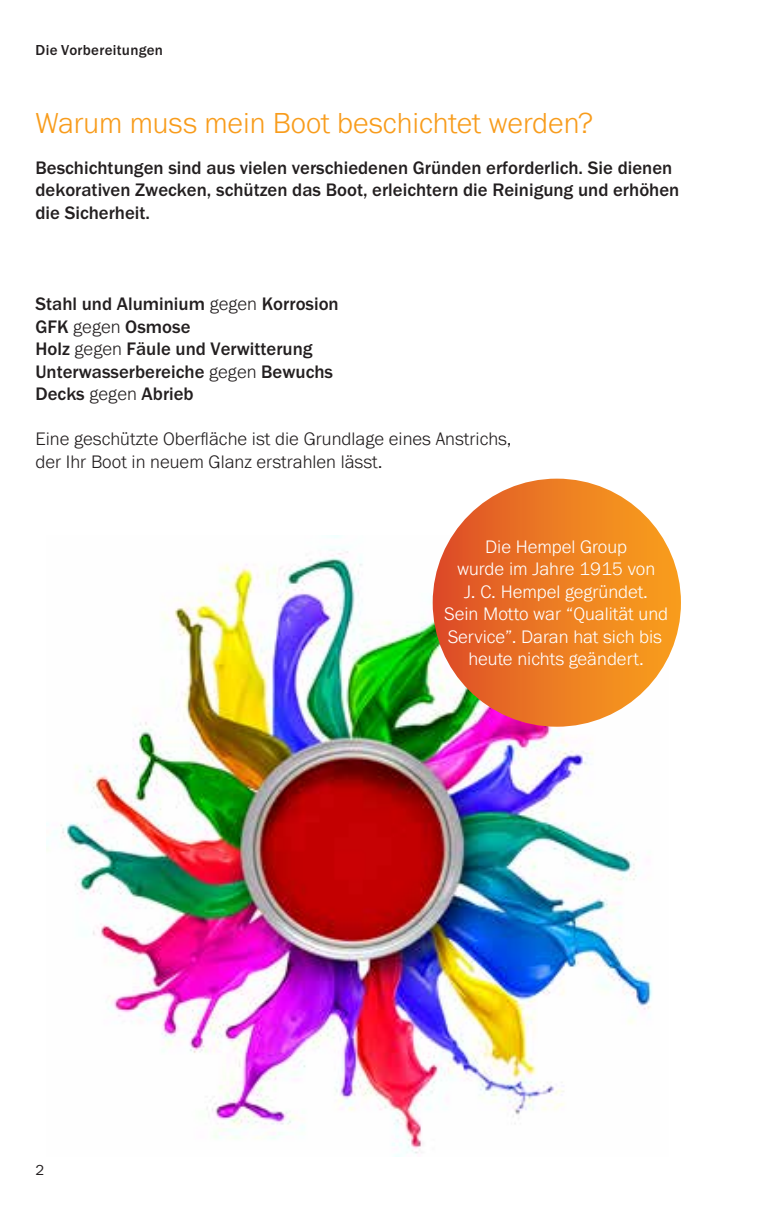
<style>
.page{position:relative;width:759px;height:1205px;background:#fff}
.page>*{position:absolute;margin:0;border:0;box-sizing:border-box;transform-origin:0 0}
.t1{font:300 30px "Franklin Gothic URW";color:#f89c1c}
.t2{font:500 18.75px/22.5px "Franklin Gothic URW";color:#231f20}
.t3{font:300 18.75px/22.5px "Franklin Gothic URW";color:#fff;text-align:center}
.t4{font:300 18.75px/22.5px "Franklin Gothic URW";color:#231f20}
.t5{font:500 15px "Franklin Gothic URW";letter-spacing:.02em;color:#231f20}
.t6{font:15px "Franklin Gothic URW Boo";color:#231f20}
.s1{font-weight:300}
</style>
<div class="page">
<img style="left:46px;top:535px;width:622px;height:622px">
<div style="left:432px;top:479px;width:248px;height:248px;background:linear-gradient(to right,#dc502b,#faa21b);border-radius:124px"></div>
<p class="t5" style="left:35px;top:40px;width:129px">Die Vorbereitungen</p>
<h1 class="t1" style="left:35px;top:105px;width:559px">Warum muss mein Boot beschichtet werden?</h1>
<p class="t2" style="left:35px;top:156px;width:645px">Beschichtungen sind aus vielen verschiedenen Gründen erforderlich. Sie dienen dekorativen Zwecken, schützen das Boot, erleichtern die Reinigung und erhöhen die Sicherheit.</p>
<p class="t2" style="left:35px;top:292px;width:305px">Stahl und Aluminium <span class="s1">gegen</span> Korrosion<br>GFK <span class="s1">gegen</span> Osmose<br>Holz <span class="s1">gegen</span> Fäule und Verwitterung<br>Unterwasserbereiche <span class="s1">gegen</span> Bewuchs<br>Decks <span class="s1">gegen</span> Abrieb</p>
<p class="t4" style="left:35px;top:427px;width:477px">Eine geschützte Oberfläche ist die Grundlage eines Anstrichs, der Ihr Boot in neuem Glanz erstrahlen lässt.</p>
<p class="t6" style="left:35px;top:1160px;width:10px">2</p>
<p class="t3" style="left:444px;top:535px;width:225px">Die Hempel Group<br>wurde im Jahre 1915 von<br>J. C. Hempel gegründet.<br>Sein Motto war “Qualität und<br>Service”. Daran hat sich bis heute nichts geändert.</p>
</div>
